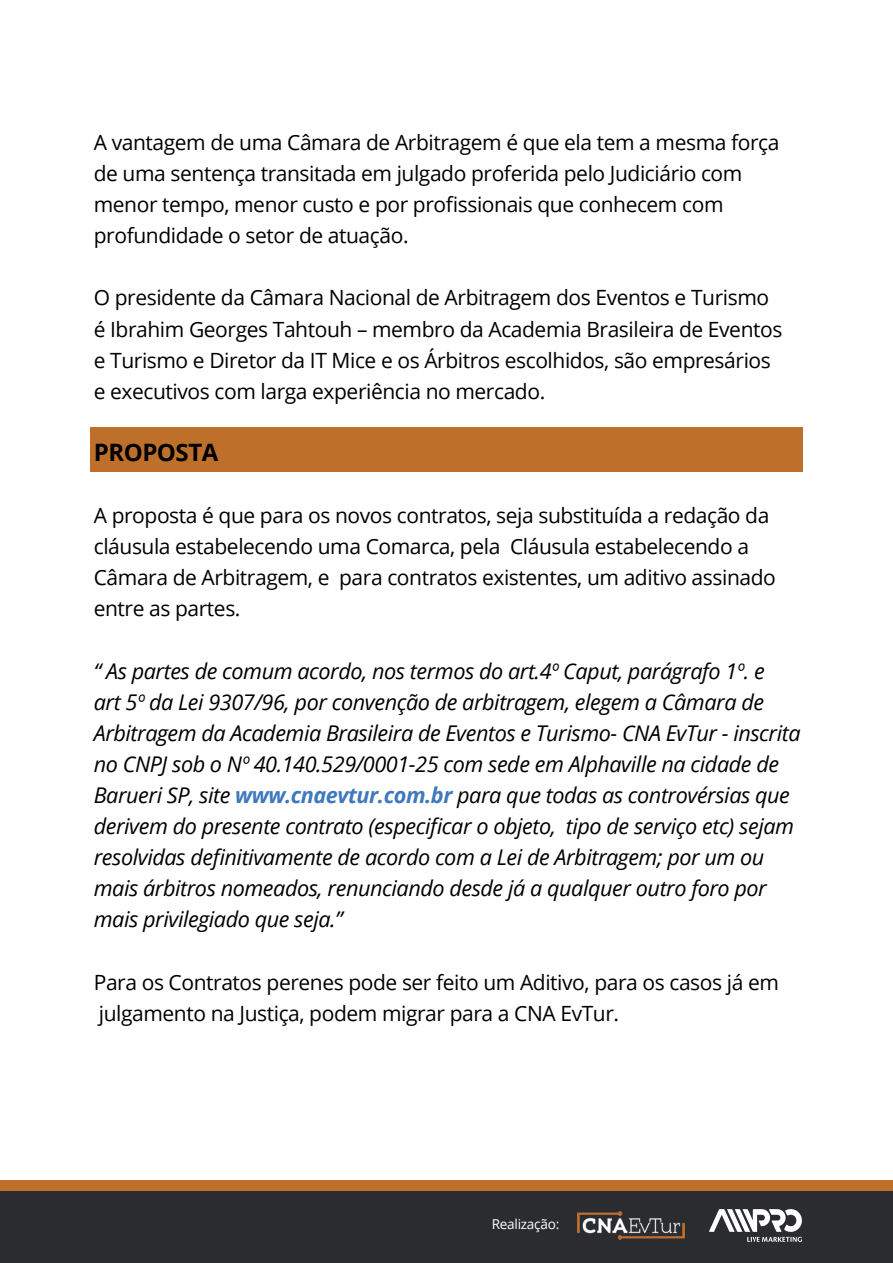
<style>
.page{position:relative;width:893px;height:1263px;background:#fff}
.page>*{position:absolute;margin:0;border:0;box-sizing:border-box;transform-origin:0 0}
.t1{font:700 24px "Open Sans";letter-spacing:-.02em;color:#000001}
.t2{font:italic 21.6px/31px "Open Sans";letter-spacing:-.02em;color:#000001}
.t3{font:21px/31px "Open Sans";letter-spacing:-.02em;color:#000001}
.t4{font:13.65px "Open Sans";letter-spacing:-.02em;color:#fff}
.s1{font-weight:700;color:#3f78bd}
</style>
<div class="page">
<div style="left:90px;top:428px;width:712px;height:44px;background:#be702b"></div>
<div style="left:0;top:1180px;width:892px;height:11px;background:#be702b"></div>
<div style="left:0;top:1191px;width:892px;height:72px;background:#2a2c30"></div>
<img style="left:578px;top:1212px;width:106px;height:27px">
<img style="left:709px;top:1210px;width:92px;height:31px">
<p class="t3" style="left:94px;top:126px;width:687px">A vantagem de uma Câmara de Arbitragem é que ela tem a mesma força de uma sentença transitada em julgado proferida pelo Judiciário com menor tempo, menor custo e por profissionais que conhecem com profundidade o setor de atuação.</p>
<p class="t3" style="left:94px;top:282px;width:690px">O presidente da Câmara Nacional de Arbitragem dos Eventos e Turismo é Ibrahim Georges Tahtouh – membro da Academia Brasileira de Eventos e Turismo e Diretor da IT Mice e os Árbitros escolhidos, são empresários e executivos com larga experiência no mercado.</p>
<p class="t1" style="left:94px;top:435px;width:126px">PROPOSTA</p>
<p class="t3" style="left:94px;top:499px;width:683px">A proposta é que para os novos contratos, seja substituída a redação da cláusula estabelecendo uma Comarca, pela Cláusula estabelecendo a Câmara de Arbitragem, e para contratos existentes, um aditivo assinado entre as partes.</p>
<p class="t2" style="left:94px;top:655px;width:708px">“ As partes de comum acordo, nos termos do art.4º Caput, parágrafo 1º. e<br>art 5º da Lei 9307/96, por convenção de arbitragem, elegem a Câmara de Arbitragem da Academia Brasileira de Eventos e Turismo- CNA EvTur - inscrita no CNPJ sob o Nº 40.140.529/0001-25 com sede em Alphaville na cidade de Barueri SP, site <span class="s1">www.cnaevtur.com.br</span> para que todas as controvérsias que derivem do presente contrato (especificar o objeto, tipo de serviço etc) sejam resolvidas definitivamente de acordo com a Lei de Arbitragem; por um ou mais árbitros nomeados, renunciando desde já a qualquer outro foro por mais privilegiado que seja.”</p>
<p class="t3" style="left:94px;top:966px;width:686px">Para os Contratos perenes pode ser feito um Aditivo, para os casos já em julgamento na Justiça, podem migrar para a CNA EvTur.</p>
<p class="t4" style="left:492px;top:1215px;width:69px">Realização:</p>
</div>
